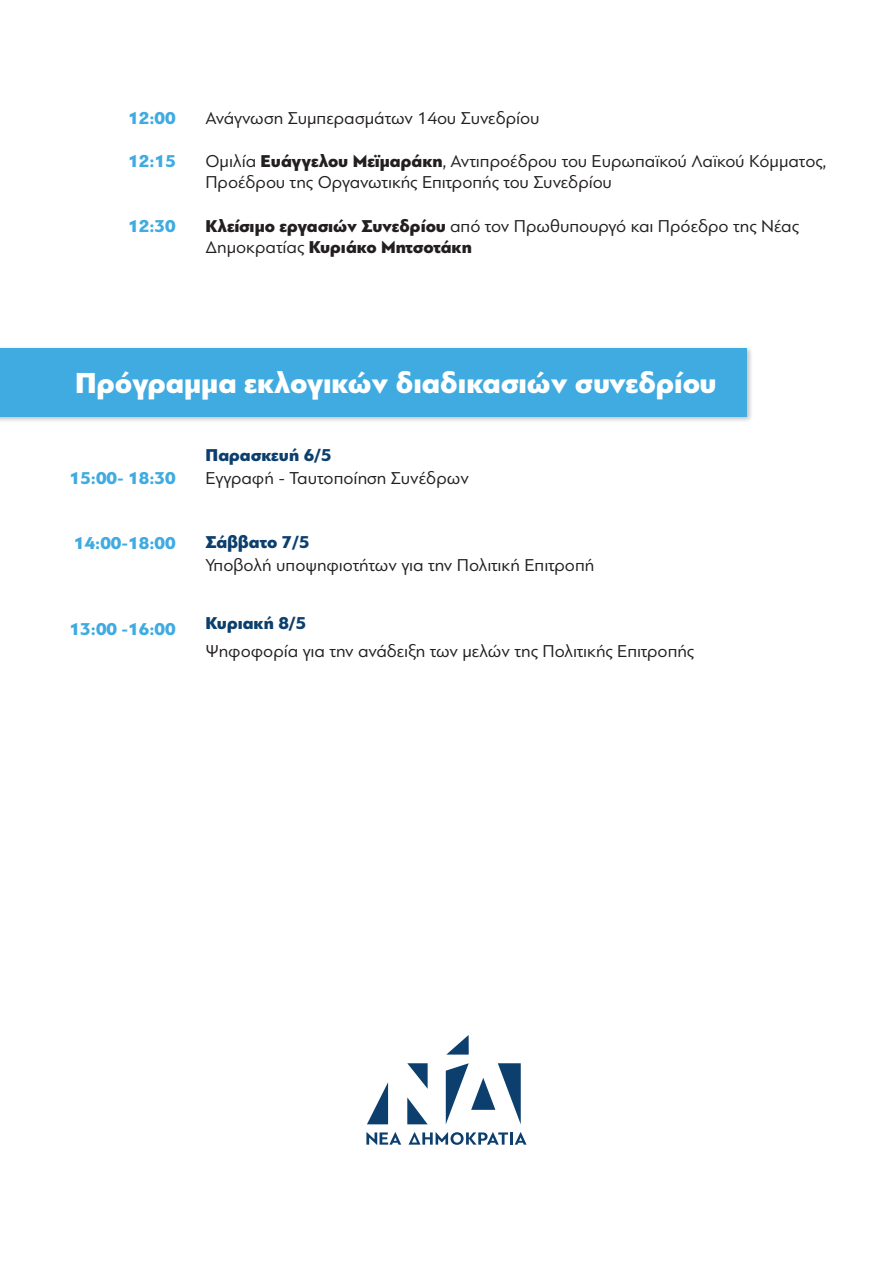
<style>
.page{position:relative;width:893px;height:1263px;background:#fff}
.page>*{position:absolute;margin:0;border:0;box-sizing:border-box;transform-origin:0 0}
.t1{font:900 30.45px "PF Bague Sans Pro";color:#fff}
.t2{font:18px/21.6px "PF Bague Sans Pro";color:#231f20}
.t3{font:900 18px "PF Bague Sans Pro";color:#3fabe1}
.t4{font:900 18px "PF Bague Sans Pro";color:#0c3f6d}
.s1{font-weight:900}
</style>
<div class="page">
<img style="left:0;top:348px;width:752px;height:73px">
<div style="left:0;top:348px;width:747px;height:69px;background:#3fabe1"></div>
<svg style="left:407px;top:1063px;width:21px;height:26px"></svg>
<svg style="left:407px;top:1097px;width:21px;height:27px"></svg>
<svg style="left:367px;top:1082px;width:21px;height:42px"></svg>
<svg style="left:447px;top:1035px;width:22px;height:19px"></svg>
<svg style="left:446px;top:1063px;width:75px;height:61px"></svg>
<svg style="left:366px;top:1132px;width:35px;height:13px"></svg>
<svg style="left:409px;top:1132px;width:118px;height:13px"></svg>
<p class="t3" style="left:128px;top:106px;width:49px">12:00</p>
<p class="t3" style="left:128px;top:150px;width:49px">12:15</p>
<p class="t3" style="left:128px;top:214px;width:49px">12:30</p>
<p class="t2" style="left:205px;top:107px;width:336px">Ανάγνωση Συµπερασµάτων 14ου Συνεδρίου</p>
<p class="t2" style="left:205px;top:150px;width:622px">Οµιλία <span class="s1">Ευάγγελου Μεϊµαράκη</span>, Αντιπροέδρου του Ευρωπαϊκού Λαϊκού Κόµµατος,<br>Προέδρου της Οργανωτικής Επιτροπής του Συνεδρίου</p>
<p class="t2" style="left:205px;top:215px;width:595px"><span class="s1">Κλείσιµο εργασιών Συνεδρίου</span> από τον Πρωθυπουργό και Πρόεδρο της Νέας ∆ηµοκρατίας <span class="s1">Κυριάκο Μητσοτάκη</span></p>
<h1 class="t1" style="left:75px;top:364px;width:643px">Πρόγραµµα εκλογικών διαδικασιών συνεδρίου</h1>
<p class="t3" style="left:70px;top:467px;width:108px">15:00- 18:30</p>
<p class="t3" style="left:74px;top:532px;width:103px">14:00-18:00</p>
<p class="t3" style="left:70px;top:618px;width:108px">13:00 -16:00</p>
<p class="t4" style="left:206px;top:444px;width:127px">Παρασκευή 6/5</p>
<p class="t2" style="left:205px;top:467px;width:265px">Εγγραφή - Ταυτοποίηση Συνέδρων</p>
<p class="t4" style="left:206px;top:531px;width:105px">Σάββατο 7/5</p>
<p class="t2" style="left:205px;top:554px;width:391px">Υποβολή υποψηφιοτήτων για την Πολιτική Επιτροπή</p>
<p class="t4" style="left:206px;top:612px;width:102px">Κυριακή 8/5</p>
<p class="t2" style="left:205px;top:640px;width:490px">Ψηφοφορία για την ανάδειξη των µελών της Πολιτικής Επιτροπής</p>
</div>
